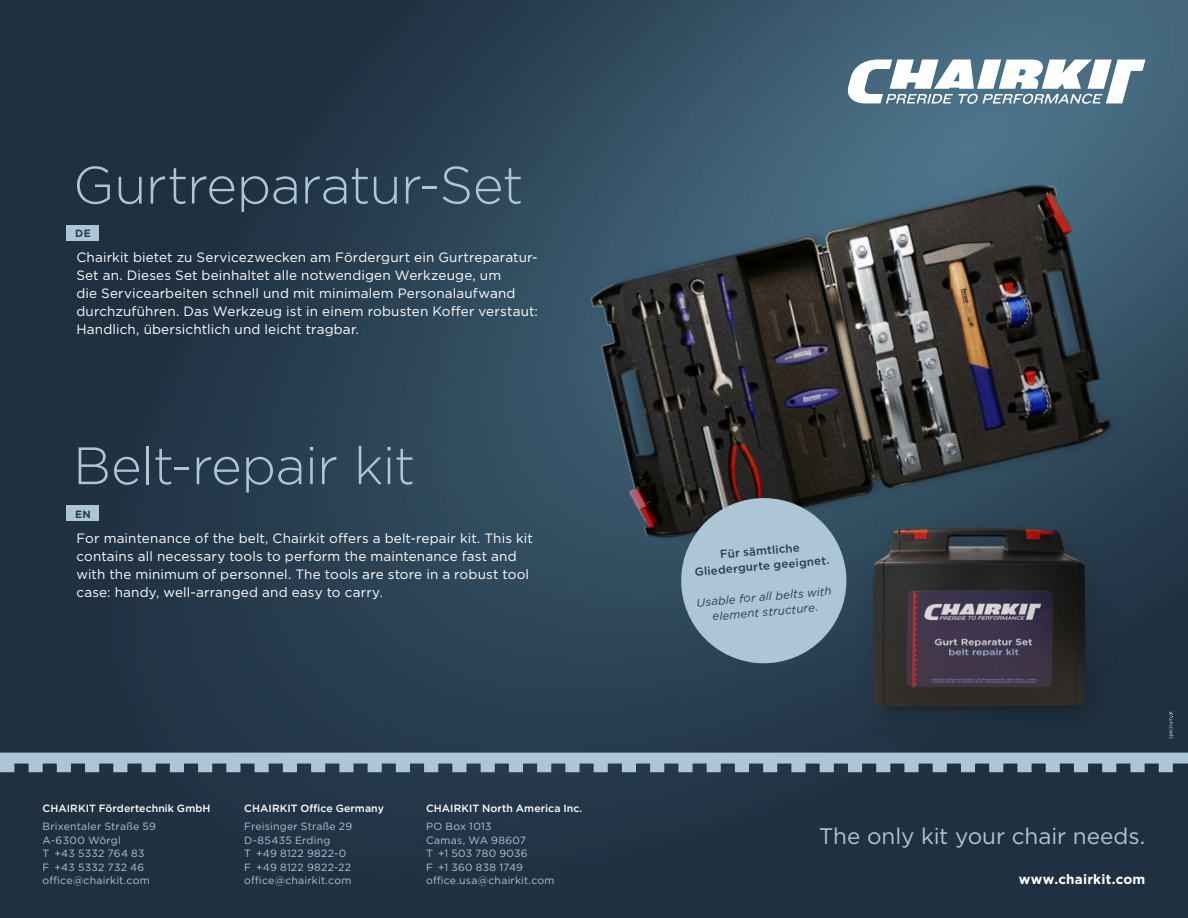
<style>
.page{position:relative;width:1188px;height:918px;background:#fff}
.page>*{position:absolute;margin:0;border:0;box-sizing:border-box;transform-origin:0 0}
.t1{font:300 52.5px "Gotham";letter-spacing:-.015em;color:#acc6d6}
.t2{font:22.5px "Gotham";letter-spacing:-.005em;color:#acc6d6}
.t3{font:13.5px/18px "Gotham";letter-spacing:.01em;color:#fff}
.t4{font:700 13.5px "Gotham";letter-spacing:.015em;color:#fff}
.t5{font:italic 11.55px/15.3px "Gotham";color:#273c4e;text-align:center}
.t6{font:500 11.55px/15.3px "Gotham";color:#273c4e;text-align:center}
.t7{font:10.5px/13.5px "Gotham";letter-spacing:.02em;color:#acc6d6}
.t8{font:500 10.5px "Gotham";letter-spacing:.01em;color:#fff}
.t9{font:700 10.5px "Gotham";color:#273c4e}
</style>
<div class="page">
<img style="left:0;top:0;width:1188px;height:918px">
<svg style="left:0;top:753px;width:1188px;height:19px"></svg>
<div style="left:67px;top:225px;width:32px;height:16px;background:#acc6d6"></div>
<div style="left:67px;top:505px;width:32px;height:16px;background:#acc6d6"></div>
<svg style="left:1169px;top:711px;width:4px;height:28px"></svg>
<svg style="left:848px;top:60px;width:297px;height:42px"></svg>
<img style="left:549px;top:102px;width:600px;height:503px">
<svg style="left:678px;top:494px;width:127px;height:173px"></svg>
<img style="left:805px;top:489px;width:341px;height:254px">
<h1 class="t1" style="left:73px;top:152px;width:452px">Gurtreparatur-Set</h1>
<p class="t9" style="left:75px;top:226px;width:17px">DE</p>
<p class="t3" style="left:76px;top:248px;width:463px">Chairkit bietet zu Servicezwecken am Fördergurt ein Gurtreparatur-Set an. Dieses Set beinhaltet alle notwendigen Werkzeuge, um<br>die Servicearbeiten schnell und mit minimalem Personalaufwand durchzuführen. Das Werkzeug ist in einem robusten Koffer verstaut:<br>Handlich, übersichtlich und leicht tragbar.</p>
<h1 class="t1" style="left:73px;top:432px;width:344px">Belt-repair kit</h1>
<p class="t9" style="left:75px;top:507px;width:17px">EN</p>
<p class="t3" style="left:76px;top:529px;width:458px">For maintenance of the belt, Chairkit offers a belt-repair kit. This kit contains all necessary tools to perform the maintenance fast and with the minimum of personnel. The tools are store in a robust tool case: handy, well-arranged and easy to carry.</p>
<p class="t6" style="left:693px;top:549px;width:137px;rotate:-5deg">Für sämtliche<br>Gliedergurte geeignet.</p>
<p class="t5" style="left:696px;top:595px;width:137px;rotate:-5deg">Usable for all belts with element structure.</p>
<p class="t8" style="left:43px;top:801px;width:170px">CHAIRKIT Fördertechnik GmbH</p>
<p class="t7" style="left:43px;top:819px;width:115px">Brixentaler Straße 59<br>A-6300 Wörgl<br>T +43 5332 764 83<br>F +43 5332 732 46 office@chairkit.com</p>
<p class="t8" style="left:244px;top:801px;width:141px">CHAIRKIT Office Germany</p>
<p class="t7" style="left:244px;top:819px;width:110px">Freisinger Straße 29<br>D-85435 Erding<br>T +49 8122 9822-0<br>F +49 8122 9822-22 office@chairkit.com</p>
<p class="t8" style="left:426px;top:801px;width:158px">CHAIRKIT North America Inc.</p>
<p class="t7" style="left:426px;top:819px;width:130px">PO Box 1013<br>Camas, WA 98607<br>T +1 503 780 9036<br>F +1 360 838 1749 office.usa@chairkit.com</p>
<h2 class="t2" style="left:819px;top:822px;width:328px">The only kit your chair needs.</h2>
<p class="t4" style="left:1019px;top:870px;width:128px">www.chairkit.com</p>
</div>
